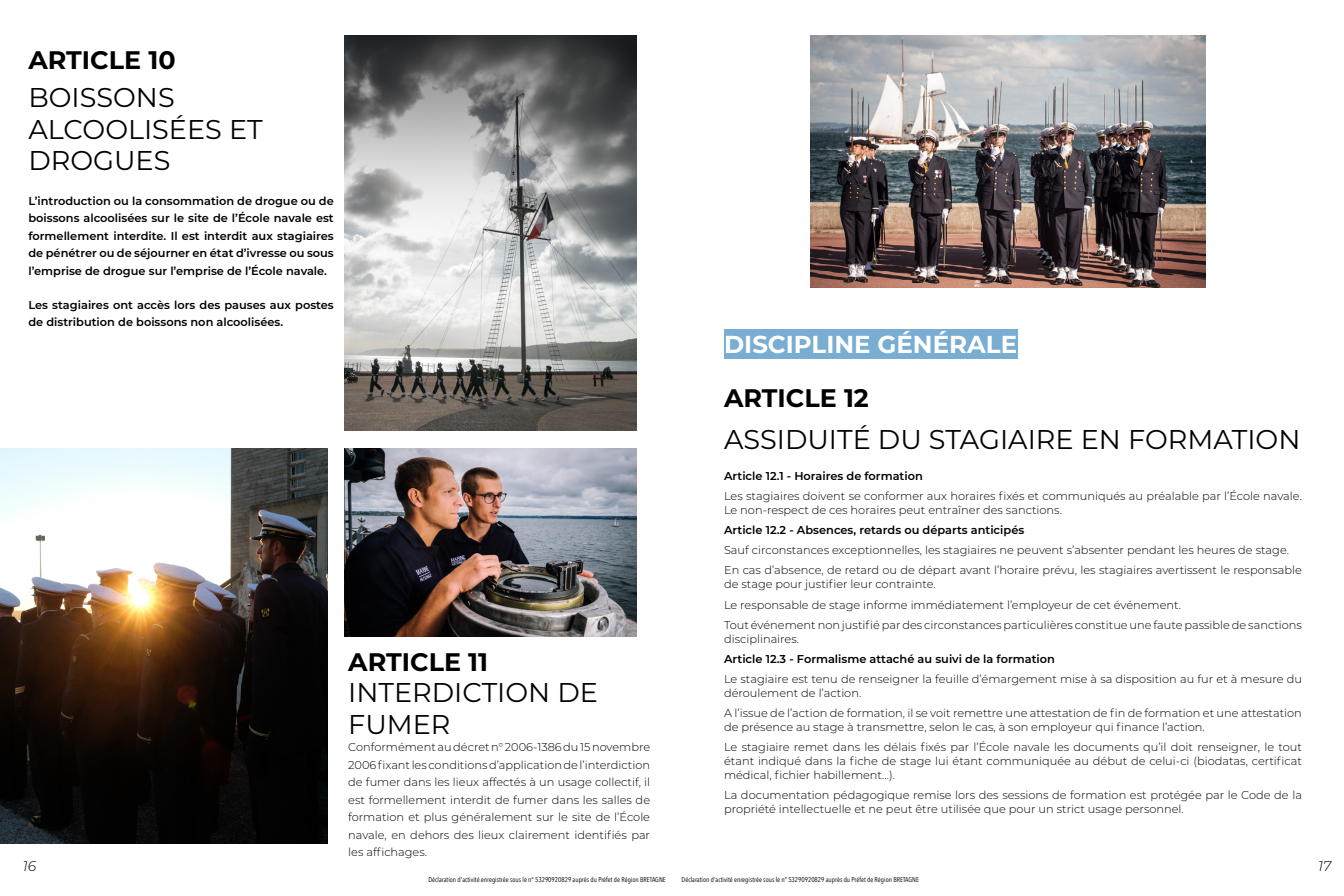
<style>
.page{position:relative;width:1344px;height:896px;background:#fff}
.page>*{position:absolute;margin:0;border:0;box-sizing:border-box;transform-origin:0 0}
.Headline_-_regular{font:27.12px/31.5px "Montserrat";color:#000}
.Headline_-_regular-2{font:700 25.38px "Montserrat";color:#000}
.Headline_-_regular-3{font:700 24.5px "Montserrat";color:#fff}
.t1{font:italic 300 14px "Montserrat";color:#000}
.txt_courant{font:300 11.38px/14px "Montserrat";color:#000}
.Headline_-_regular-4{font:600 11.38px/17.5px "Montserrat";color:#000;text-align:justify}
.txt_courant-2{font:600 11.38px "Montserrat";color:#000}
.Highlighted{font:600 11.38px/17.5px "Montserrat";color:#000}
.t2{font:7px "Avenir Next Condensed";color:#000}
</style>
<div class="page">
<img style="left:810px;top:35px;width:396px;height:253px">
<img style="left:0;top:448px;width:327px;height:396px">
<img style="left:345px;top:448px;width:292px;height:189px">
<img style="left:345px;top:35px;width:292px;height:395px">
<div style="left:724px;top:329px;width:293px;height:30px;background:#79add2"></div>
<p class="Headline_-_regular-2" style="left:28px;top:42px;width:149px">ARTICLE 10</p>
<p class="Headline_-_regular" style="left:28px;top:81px;width:236px">BOISSONS<br>ALCOOLISÉES ET<br>DROGUES</p>
<p class="Headline_-_regular-4" style="left:28px;top:191px;width:307px">L’introduction ou la consommation de drogue ou de boissons alcoolisées sur le site de l’École navale est formellement interdite. Il est interdit aux stagiaires de pénétrer ou de séjourner en état d’ivresse ou sous l’emprise de drogue sur l’emprise de l’École navale.</p>
<p class="Highlighted" style="left:28px;top:295px;width:307px">Les stagiaires ont accès lors des pauses aux postes de distribution de boissons non alcoolisées.</p>
<p class="Headline_-_regular-3" style="left:724px;top:327px;width:295px">DISCIPLINE GÉNÉRALE</p>
<p class="Headline_-_regular-2" style="left:724px;top:380px;width:146px">ARTICLE 12</p>
<p class="Headline_-_regular" style="left:724px;top:423px;width:578px">ASSIDUITÉ DU STAGIAIRE EN FORMATION</p>
<p class="txt_courant-2" style="left:724px;top:468px;width:200px">Article 12.1 - Horaires de formation</p>
<p class="txt_courant" style="left:724px;top:489px;width:579px">Les stagiaires doivent se conformer aux horaires fixés et communiqués au préalable par l’École navale.<br>Le non-respect de ces horaires peut entraîner des sanctions.</p>
<p class="txt_courant-2" style="left:724px;top:522px;width:302px">Article 12.2 - Absences, retards ou départs anticipés</p>
<p class="txt_courant" style="left:724px;top:543px;width:567px">Sauf circonstances exceptionnelles, les stagiaires ne peuvent s’absenter pendant les heures de stage.</p>
<p class="txt_courant" style="left:724px;top:563px;width:579px">En cas d’absence, de retard ou de départ avant l’horaire prévu, les stagiaires avertissent le responsable de stage pour justifier leur contrainte.</p>
<p class="txt_courant" style="left:724px;top:597px;width:459px">Le responsable de stage informe immédiatement l’employeur de cet événement.</p>
<p class="txt_courant" style="left:724px;top:617px;width:579px">Tout événement non justifié par des circonstances particulières constitue une faute passible de sanctions disciplinaires.</p>
<p class="txt_courant-2" style="left:724px;top:651px;width:332px">Article 12.3 - Formalisme attaché au suivi de la formation</p>
<p class="txt_courant" style="left:724px;top:672px;width:579px">Le stagiaire est tenu de renseigner la feuille d’émargement mise à sa disposition au fur et à mesure du déroulement de l’action.</p>
<p class="txt_courant" style="left:724px;top:706px;width:579px">A l’issue de l’action de formation, il se voit remettre une attestation de fin de formation et une attestation de présence au stage à transmettre, selon le cas, à son employeur qui finance l’action.</p>
<p class="txt_courant" style="left:724px;top:740px;width:579px;text-align:justify">Le stagiaire remet dans les délais fixés par l’École navale les documents qu’il doit renseigner, le tout étant indiqué dans la fiche de stage lui étant communiquée au début de celui-ci (biodatas, certificat médical, fichier habillement…).</p>
<p class="txt_courant" style="left:724px;top:788px;width:579px">La documentation pédagogique remise lors des sessions de formation est protégée par le Code de la propriété intellectuelle et ne peut être utilisée que pour un strict usage personnel.</p>
<p class="Headline_-_regular-2" style="left:348px;top:644px;width:141px">ARTICLE 11</p>
<p class="Headline_-_regular" style="left:348px;top:676px;width:251px">INTERDICTION DE<br>FUMER</p>
<p class="txt_courant" style="left:348px;top:738px;width:303px;line-height:17.5px;text-align:justify">Conformément au décret n° 2006-1386 du 15 novembre 2006 fixant les conditions d’application de l’interdiction de fumer dans les lieux affectés à un usage collectif, il est formellement interdit de fumer dans les salles de formation et plus généralement sur le site de l’École navale, en dehors des lieux clairement identifiés par les affichages.</p>
<p class="t2" style="left:428px;top:874px;width:239px">Déclaration d'activité enregistrée sous le n° 53290920829 auprès du Préfet de Région BRETAGNE</p>
<p class="t2" style="left:682px;top:874px;width:239px">Déclaration d'activité enregistrée sous le n° 53290920829 auprès du Préfet de Région BRETAGNE</p>
<p class="t1" style="left:23px;top:857px;width:15px">16</p>
<p class="t1" style="left:1318px;top:857px;width:15px">17</p>
</div>
